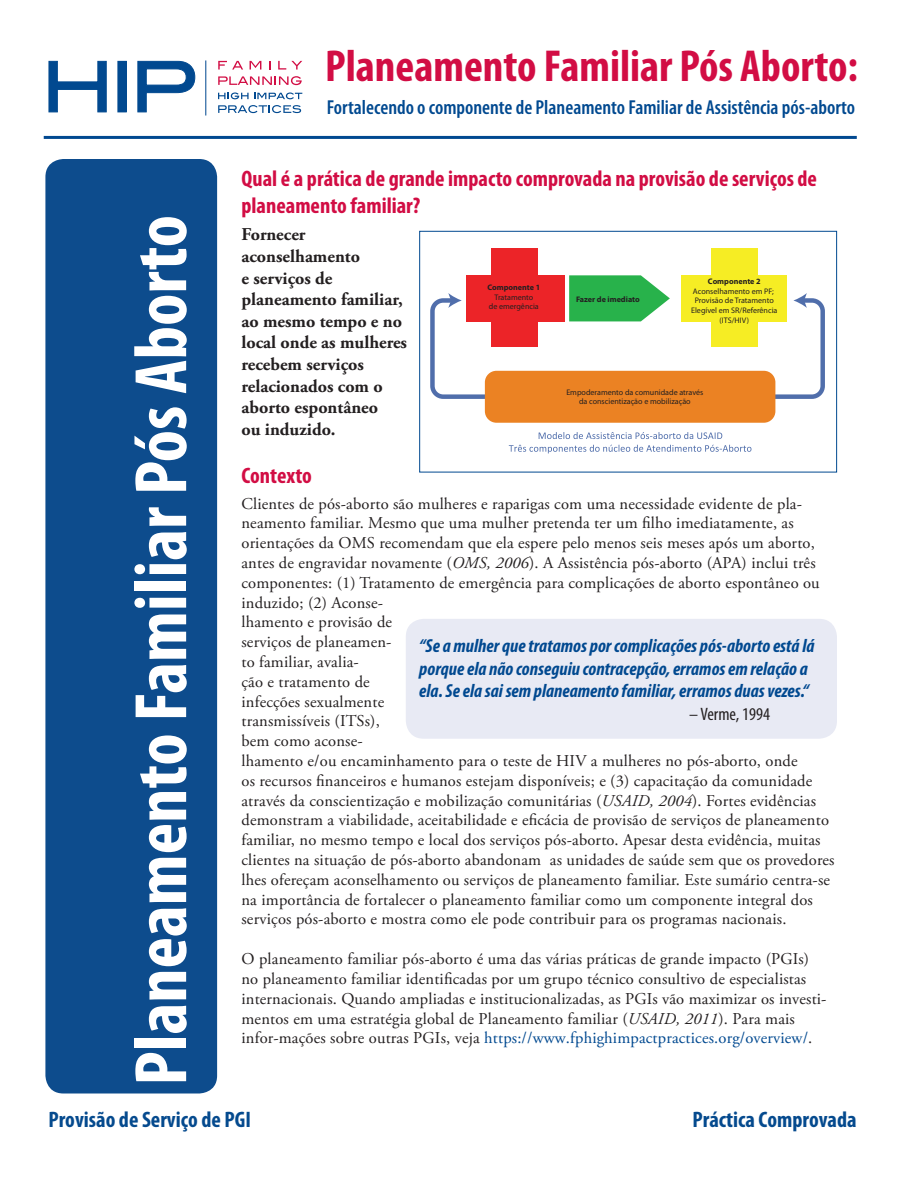
<style>
.page{position:relative;width:918px;height:1188px;background:#fff}
.page>*{position:absolute;margin:0;border:0;box-sizing:border-box;transform-origin:0 0}
.t1{font:700 condensed 75px "Myriad Pro";color:#fff}
.t2{font:700 condensed 45px "Myriad Pro";color:#d20d44}
.t3{font:700 condensed 22.5px/27px "Myriad Pro";color:#d20d44}
.t4{font:700 condensed 22.5px "Myriad Pro";color:#054a8e}
.t5{font:600 condensed 20.25px "Myriad Pro";color:#014990}
.t6{font:italic 700 condensed 18.9px/22.6px "Myriad Pro";color:#014990}
.t7{font:700 18px/21.6px "Adobe Garamond Pro";color:#231f20}
.t8{font:condensed 18px "Myriad Pro";color:#231f20}
.t9{font:16.5px/19.8px "Adobe Garamond Pro";letter-spacing:.01em;color:#231f20}
.t10{font:8.1px/9.6px "Myriad Pro";color:#231f20;text-align:center}
.t11{font:8.1px/9.6px "Myriad";color:#231f20;text-align:center}
.t12{font:700 8.1px "Myriad Pro";color:#231f20}
.s1{font-style:italic}
.s2{color:#014990}
</style>
<div class="page">
<div style="left:45px;top:159px;width:172px;height:935px;background:#0d4c8d;border-radius:18px"></div>
<hr style="left:205px;top:60px;width:1px;height:56px;background:#014990">
<svg style="left:48px;top:61px;width:59px;height:52px"></svg>
<div style="left:118px;top:61px;width:8px;height:51px;background:#014990"></div>
<div style="left:118px;top:61px;width:9px;height:51px;border:1px solid #014990"></div>
<svg style="left:137px;top:61px;width:59px;height:52px"></svg>
<svg style="left:218px;top:92px;width:84px;height:7px"></svg>
<svg style="left:218px;top:105px;width:83px;height:8px"></svg>
<svg style="left:218px;top:61px;width:25px;height:9px"></svg>
<svg style="left:250px;top:61px;width:11px;height:9px"></svg>
<svg style="left:269px;top:61px;width:2px;height:9px"></svg>
<svg style="left:278px;top:61px;width:24px;height:9px"></svg>
<svg style="left:218px;top:76px;width:84px;height:9px"></svg>
<div style="left:406px;top:619px;width:431px;height:120px;background:#e8eaf4;border-radius:18px"></div>
<hr style="left:44px;top:136px;width:813px;height:3px;background:#014990">
<div style="left:491px;top:322px;width:46px;height:25px;background:#ec2428"></div>
<div style="left:466px;top:276px;width:99px;height:46px;background:#ec2428"></div>
<div style="left:491px;top:248px;width:46px;height:28px;background:#ec2428"></div>
<svg style="left:569px;top:275px;width:101px;height:46px"></svg>
<div style="left:711px;top:322px;width:47px;height:25px;background:#f6ed24"></div>
<div style="left:681px;top:276px;width:106px;height:46px;background:#f6ed24"></div>
<div style="left:711px;top:248px;width:47px;height:28px;background:#f6ed24"></div>
<svg style="left:539px;top:432px;width:183px;height:7px"></svg>
<svg style="left:509px;top:445px;width:242px;height:8px"></svg>
<svg style="left:430px;top:293px;width:55px;height:108px"></svg>
<svg style="left:765px;top:293px;width:60px;height:108px"></svg>
<div style="left:485px;top:371px;width:290px;height:52px;background:#eb8223"></div>
<div style="left:419px;top:231px;width:418px;height:241px;border:1px solid #014990"></div>
<h2 class="t2" style="left:325px;top:41px;width:534px">Planeamento Familiar Pós Aborto:</h2>
<h1 class="t1" style="left:120px;top:1086px;width:872px;rotate:-90deg">Planeamento Familiar Pós Aborto</h1>
<p class="t5" style="left:327px;top:96px;width:530px">Fortalecendo o componente de Planeamento Familiar de Assistência pós-aborto</p>
<h3 class="t3" style="left:242px;top:166px;width:577px">Qual é a prática de grande impacto comprovada na provisão de serviços de planeamento familiar?</h3>
<p class="t7" style="left:242px;top:224px;width:167px">Fornecer aconselhamento<br>e serviços de planeamento familiar, ao mesmo tempo e no local onde as mulheres recebem serviços relacionados com o aborto espontâneo<br>ou induzido.</p>
<h3 class="t3" style="left:242px;top:463px;width:72px">Contexto</h3>
<p class="t9" style="left:242px;top:494px;width:595px">Clientes de pós-aborto são mulheres e raparigas com uma necessidade evidente de pla&shy;neamento familiar. Mesmo que uma mulher pretenda ter um filho imediatamente, as orientações da OMS recomendam que ela espere pelo menos seis meses após um aborto, antes de engravidar novamente (<span class="s1">OMS, 2006</span>). A Assistência pós-aborto (APA) inclui três componentes: (1) Tratamento de emergência para complicações de aborto espontâneo ou induzido; (2) Aconse-<br>lhamento e provisão de<br>serviços de planeamen-<br>to familiar, avalia-<br>ção e tratamento de<br>infecções sexualmente<br>transmissíveis (ITSs),<br>bem como aconse-<br>lhamento e/ou encaminhamento para o teste de HIV a mulheres no pós-aborto, onde<br>os recursos financeiros e humanos estejam disponíveis; e (3) capacitação da comunidade através da conscientização e mobilização comunitárias (<span class="s1">USAID, 2004</span>). Fortes evidências demonstram a viabilidade, aceitabilidade e eficácia de provisão de serviços de planeamento familiar, no mesmo tempo e local dos serviços pós-aborto. Apesar desta evidência, muitas clientes na situação de pós-aborto abandonam as unidades de saúde sem que os provedores lhes ofereçam aconselhamento ou serviços de planeamento familiar. Este sumário centra-se na importância de fortalecer o planeamento familiar como um componente integral dos serviços pós-aborto e mostra como ele pode contribuir para os programas nacionais.</p>
<p class="t9" style="left:241px;top:949px;width:587px">O planeamento familiar pós-aborto é uma das várias práticas de grande impacto (PGIs) no planeamento familiar identificadas por um grupo técnico consultivo de especialistas internacionais. Quando ampliadas e institucionalizadas, as PGIs vão maximizar os investi&shy;mentos em uma estratégia global de Planeamento familiar (<span class="s1">USAID, 2011</span>). Para mais infor-mações sobre outras PGIs, veja <span class="s2">https://www.fphighimpactpractices.org/overview/</span>.</p>
<p class="t12" style="left:708px;top:276px;width:54px">Componente 2</p>
<p class="t10" style="left:691px;top:286px;width:88px">Aconselhamento em PF;<br>Provisão de Tratamento<br>Elegível em SR/Referência (ITS/HIV)</p>
<p class="t12" style="left:487px;top:282px;width:54px">Componente 1</p>
<p class="t10" style="left:489px;top:292px;width:52px">Tratamento<br>de emergência</p>
<p class="t12" style="left:576px;top:294px;width:65px">Fazer de imediato</p>
<p class="t11" style="left:566px;top:388px;width:139px">Empoderamento da comunidade através da conscientização e mobilização</p>
<p class="t6" style="left:419px;top:635px;width:397px">“Se a mulher que tratamos por complicações pós-aborto está lá porque ela não conseguiu contracepção, erramos em relação a ela. Se ela sai sem planeamento familiar, erramos duas vezes.“</p>
<p class="t8" style="left:689px;top:704px;width:82px">– Verme, 1994</p>
<h3 class="t4" style="left:48px;top:1107px;width:204px">Provisão de Serviço de PGI</h3>
<h3 class="t4" style="left:692px;top:1107px;width:166px">Práctica Comprovada</h3>
</div>
